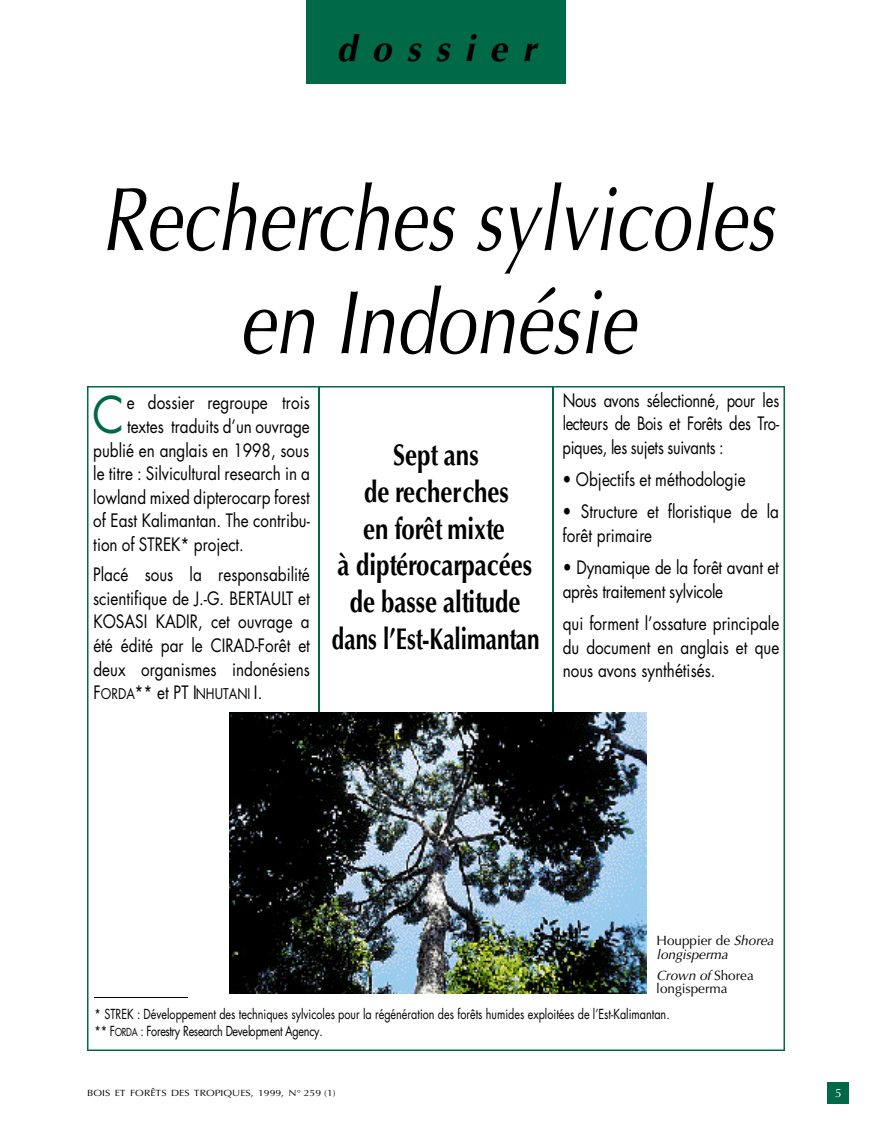
<style>
.page{position:relative;width:893px;height:1148px;background:#fff}
.page>*{position:absolute;margin:0;border:0;box-sizing:border-box;transform-origin:0 0}
.t1{font:italic 90px/103.2px "Optima";color:#000;text-align:center;scale:.8 1}
.t2{font:49.2px "Futura";color:#006947;scale:.9 1}
.t3{font:italic 700 36px "Optima";color:#000}
.t4{font:700 30px/36.6px "Optima";color:#000;text-align:center;scale:.8 1}
.t5{font:18px/23.7px "Futura";color:#000;text-align:justify;scale:.85 1}
.t6{font:14.4px "Futura";color:#000;scale:.85 1}
.t7{font:13.5px/16.8px "Futura";color:#000;scale:.8 1}
.t8{font:italic 13.5px/13.5px "Optima";color:#000}
.t9{font:13.5px/13.5px "Optima";color:#000}
.t10{font:12px "Optima";color:#fff}
.t11{font:9px "Optima";color:#000;scale:1.16 1}
.s1{font-size:18px}
.s2{font-style:normal}
.s3{font-style:italic}
.s4{font-size:10.8px}
</style>
<div class="page">
<div style="left:827px;top:1082px;width:21px;height:21px;background:#006947"></div>
<img style="left:87px;top:386px;width:697px;height:664px">
<div style="left:306px;top:0;width:260px;height:84px;background:#006947"></div>
<hr style="left:318px;top:387px;width:1px;height:564px;background:#006947">
<hr style="left:552px;top:387px;width:2px;height:576px;background:#006947">
<img style="left:229px;top:712px;width:417px;height:281px">
<div style="left:656px;top:923px;width:118px;height:74px;background:#fff"></div>
<hr style="left:94px;top:996px;width:94px;height:1px;background:#000">
<h3 class="t3" style="left:336px;top:34px;width:201px">d o s s i e r</h3>
<h1 class="t1" style="left:101px;top:176px;width:843px">Recherches sylvicoles en Indonésie</h1>
<h2 class="t2" style="left:93px;top:392px;width:37px">C</h2>
<p class="t5" style="left:127px;top:392px;width:216px">e dossier regroupe trois</p>
<p class="t5" style="left:127px;top:416px;width:216px">textes traduits d’un ouvrage</p>
<p class="t5" style="left:93px;top:439px;width:255px">publié en anglais en 1998, sous</p>
<p class="t5" style="left:93px;top:463px;width:256px">le titre : Silvicultural research in a</p>
<p class="t5" style="left:93px;top:487px;width:256px">lowland mixed dipterocarp forest</p>
<p class="t5" style="left:93px;top:510px;width:256px">of East Kalimantan. The contribu-</p>
<p class="t5" style="left:93px;top:534px;width:179px">tion of STREK* project.</p>
<p class="t5" style="left:93px;top:564px;width:256px">Placé sous la responsabilité scientifique de J.-G. BERTAULT et KOSASI KADIR, cet ouvrage a été édité par le CIRAD-Forêt et deux organismes indonésiens</p>
<p class="t6" style="left:93px;top:687px;width:200px"><span class="s1">F</span>ORDA<span class="s1">** et PT I</span>NHUTANI <span class="s1">I.</span></p>
<h3 class="t4" style="left:332px;top:439px;width:261px">Sept ans<br>de recherches<br>en forêt mixte<br>à diptérocarpacées de basse altitude dans l’Est-Kalimantan</h3>
<p class="t5" style="left:562px;top:390px;width:256px">N o u s avons sélectionné, pour les lecteurs de Bois et Forêts des Tro&shy;piques, les sujets suivants :</p>
<p class="t5" style="left:562px;top:469px;width:217px">• Objectifs et méthodologie</p>
<p class="t5" style="left:562px;top:501px;width:256px">• Structure et floristique de la forêt primaire</p>
<p class="t5" style="left:562px;top:557px;width:256px">• Dynamique de la forêt avant et après traitement sylvicole</p>
<p class="t5" style="left:562px;top:613px;width:256px">qui forment l’ossature principale du document en anglais et que nous avons synthétisés.</p>
<p class="t8" style="left:656px;top:935px;width:119px"><span class="s2">Houppier de</span> Shorea longisperma</p>
<p class="t9" style="left:656px;top:969px;width:99px"><span class="s3">Crown of</span> Shorea longisperma</p>
<p class="t7" style="left:95px;top:1006px;width:720px">* STREK : Développement des techniques sylvicoles pour la régénération des forêts humides exploitées de l’Est-Kalimantan. * * F<span class="s4">O R D A</span> : Forestry Research Development Agency.</p>
<p class="t11" style="left:87px;top:1089px;width:216px">BOIS ET FORÊTS DES TROPIQUES, 1999, N° 259 (1)</p>
<p class="t10" style="left:835px;top:1087px;width:8px">5</p>
</div>
